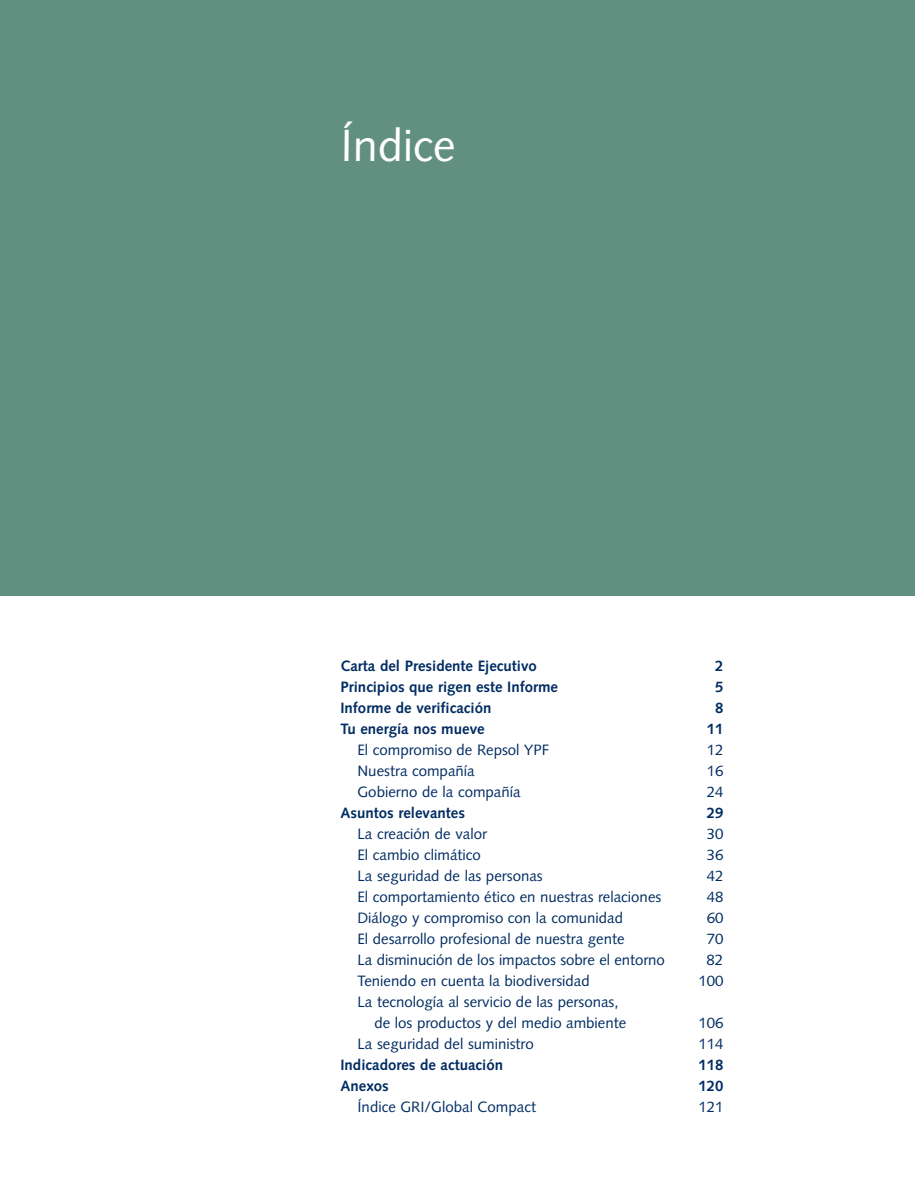
<style>
.page{position:relative;width:915px;height:1191px;background:#fff}
.page>*{position:absolute;margin:0;border:0;box-sizing:border-box;transform-origin:0 0}
.t1{font:45px "Syntax";color:#fff}
.t2{font:15px/21px "Syntax";color:#002c62}
.t3{font:700 15px "Syntax";color:#002c62}
</style>
<div class="page">
<div style="left:0;top:0;width:914px;height:595px;background:#619080"></div>
<h1 class="t1" style="left:340px;top:128px;width:117px">Índice</h1>
<p class="t3" style="left:340px;top:659px;width:198px">Carta del Presidente Ejecutivo</p>
<p class="t3" style="left:715px;top:659px;width:10px">2</p>
<p class="t3" style="left:340px;top:680px;width:219px">Principios que rigen este Informe</p>
<p class="t3" style="left:714px;top:680px;width:10px">5</p>
<p class="t3" style="left:340px;top:701px;width:152px">Informe de verificación</p>
<p class="t3" style="left:715px;top:701px;width:10px">8</p>
<p class="t3" style="left:340px;top:722px;width:146px">Tu energía nos mueve</p>
<p class="t3" style="left:706px;top:722px;width:18px">11</p>
<p class="t2" style="left:357px;top:740px;width:193px">El compromiso de Repsol YPF</p>
<p class="t2" style="left:706px;top:740px;width:18px">12</p>
<p class="t2" style="left:357px;top:761px;width:119px">Nuestra compañía</p>
<p class="t2" style="left:706px;top:761px;width:18px">16</p>
<p class="t2" style="left:357px;top:782px;width:164px">Gobierno de la compañía</p>
<p class="t2" style="left:706px;top:782px;width:18px">24</p>
<p class="t3" style="left:340px;top:806px;width:126px">Asuntos relevantes</p>
<p class="t3" style="left:706px;top:806px;width:18px">29</p>
<p class="t2" style="left:357px;top:824px;width:131px">La creación de valor</p>
<p class="t2" style="left:706px;top:824px;width:18px">30</p>
<p class="t2" style="left:357px;top:845px;width:125px">El cambio climático</p>
<p class="t2" style="left:706px;top:845px;width:18px">36</p>
<p class="t2" style="left:357px;top:866px;width:187px">La seguridad de las personas</p>
<p class="t2" style="left:706px;top:866px;width:18px">42</p>
<p class="t2" style="left:357px;top:887px;width:305px">El comportamiento ético en nuestras relaciones</p>
<p class="t2" style="left:706px;top:887px;width:18px">48</p>
<p class="t2" style="left:357px;top:908px;width:267px">Diálogo y compromiso con la comunidad</p>
<p class="t2" style="left:706px;top:908px;width:18px">60</p>
<p class="t2" style="left:357px;top:929px;width:268px">El desarrollo profesional de nuestra gente</p>
<p class="t2" style="left:706px;top:929px;width:18px">70</p>
<p class="t2" style="left:357px;top:950px;width:309px">La disminución de los impactos sobre el entorno</p>
<p class="t2" style="left:706px;top:950px;width:18px">82</p>
<p class="t2" style="left:357px;top:971px;width:234px">Teniendo en cuenta la biodiversidad</p>
<p class="t2" style="left:698px;top:971px;width:27px">100</p>
<p class="t2" style="left:374px;top:992px;width:253px;text-indent:-17px">La tecnología al servicio de las personas, de los productos y del medio ambiente</p>
<p class="t2" style="left:698px;top:1013px;width:27px">106</p>
<p class="t2" style="left:357px;top:1034px;width:178px">La seguridad del suministro</p>
<p class="t2" style="left:698px;top:1034px;width:27px">114</p>
<p class="t3" style="left:340px;top:1058px;width:164px">Indicadores de actuación</p>
<p class="t3" style="left:698px;top:1058px;width:27px">118</p>
<p class="t3" style="left:340px;top:1079px;width:50px">Anexos</p>
<p class="t3" style="left:698px;top:1079px;width:27px">120</p>
<p class="t2" style="left:357px;top:1097px;width:180px">Índice GRI/Global Compact</p>
<p class="t2" style="left:698px;top:1097px;width:27px">121</p>
</div>
